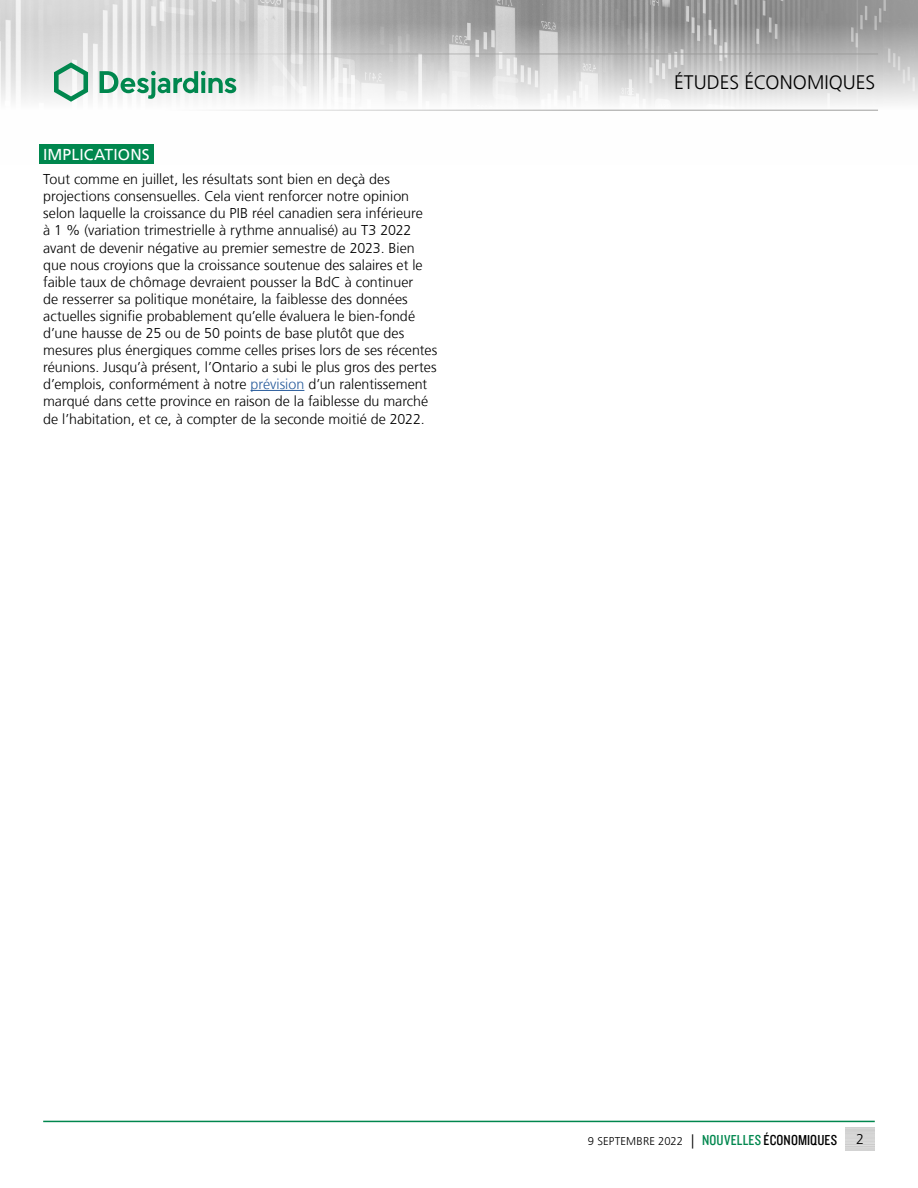
<style>
.page{position:relative;width:918px;height:1188px;background:#fff}
.page>*{position:absolute;margin:0;border:0;box-sizing:border-box;transform-origin:0 0}
.t1{font:300 19.5px "Frutiger LT";color:#000}
.t2{font:15.75px "Frutiger LT";letter-spacing:.005em;color:#fff}
.t3{font:300 14.25px/17.1px "Frutiger LT";color:#000}
.t4{font:300 11.25px "Frutiger LT";letter-spacing:.01em;color:#000}
.s1{color:#275b9b}
.s2{font-size:14.25px}
.s3{font-family:"Knockout 29 Junior Ltweight";font-weight:400;font-size:15px;color:#00874e}
.s4{font-family:"Knockout 29 Junior Ltweight";font-weight:400;font-size:15px}
</style>
<div class="page">
<img style="left:0;top:0;width:918px;height:110px">
<hr style="left:0;top:54px;width:878px;height:1px;background:#9d9d9c">
<hr style="left:0;top:110px;width:878px;height:1px;background:#9d9d9c">
<svg style="left:54px;top:62px;width:34px;height:40px"></svg>
<svg style="left:100px;top:71px;width:136px;height:28px"></svg>
<hr style="left:43px;top:1121px;width:832px;height:1px;background:#00874e">
<div style="left:39px;top:144px;width:115px;height:20px;background:#00874e"></div>
<hr style="left:251px;top:390px;width:53px;height:1px;background:#275b9b">
<p class="t2" style="left:43px;top:146px;width:108px">IMPLICATIONS</p>
<p class="t3" style="left:43px;top:171px;width:396px">Tout comme en juillet, les résultats sont bien en deçà des projections consensuelles. Cela vient renforcer notre opinion selon laquelle la croissance du PIB réel canadien sera inférieure<br>à 1 % (variation trimestrielle à rythme annualisé) au T3 2022 avant de devenir négative au premier semestre de 2023. Bien que nous croyions que la croissance soutenue des salaires et le faible taux de chômage devraient pousser la BdC à continuer<br>de resserrer sa politique monétaire, la faiblesse des données actuelles signifie probablement qu’elle évaluera le bien-fondé d’une hausse de 25 ou de 50 points de base plutôt que des mesures plus énergiques comme celles prises lors de ses récentes réunions. Jusqu’à présent, l’Ontario a subi le plus gros des pertes d’emplois, conformément à notre <span class="s1">prévision</span> d’un ralentissement marqué dans cette province en raison de la faiblesse du marché de l’habitation, et ce, à compter de la seconde moitié de 2022.</p>
<h1 class="t1" style="left:674px;top:72px;width:203px">ÉTUDES ÉCONOMIQUES</h1>
<p class="t4" style="left:588px;top:1135px;width:251px">9 SEPTEMBRE 2022 <span class="s2">|</span> <span class="s3">NOUVELLES</span> <span class="s4">ÉCONOMIQUES</span></p>
<p class="t3" style="left:856px;top:1131px;width:9px">2</p>
</div>
